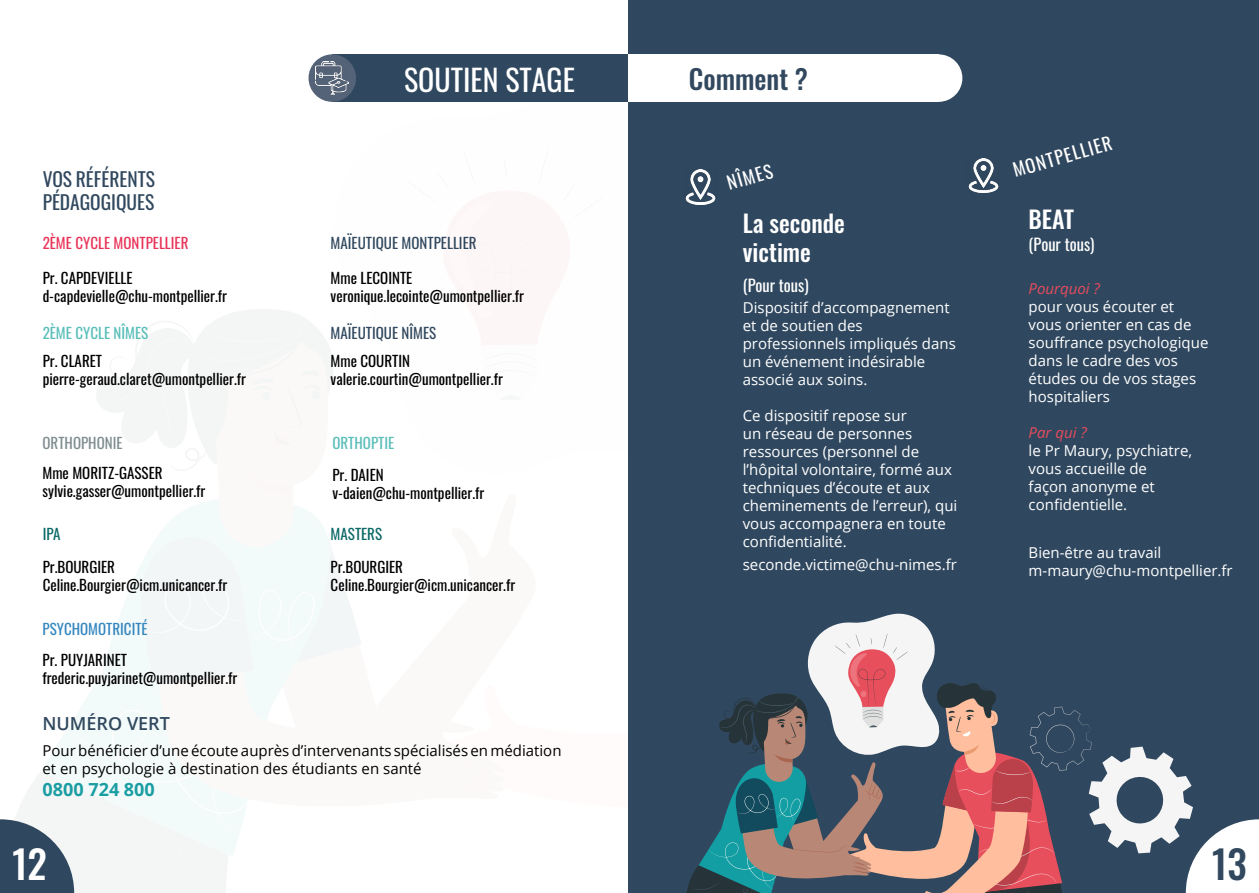
<style>
.page{position:relative;width:1259px;height:893px;background:#fff}
.page>*{position:absolute;margin:0;border:0;box-sizing:border-box;transform-origin:0 0}
.t1{font:500 39px "Oswald";color:#fff}
.t2{font:500 39px "Oswald";color:#31485e}
.t3{font:30px "Oswald";color:#fff}
.t4{font:500 27px "Oswald";color:#31485e}
.t5{font:500 24px/28.8px "Oswald";color:#fff}
.t6{font:19.5px/23.4px "Oswald";color:#31485e}
.t7{font:18px "Oswald";color:#fff}
.t8{font:700 18px "Open Sans";color:#1a9ea3}
.t9{font:600 18px "Open Sans";color:#31485e}
.t10{font:16.5px "Oswald";color:#fff}
.t11{font:15px/18px "Open Sans";color:#fff}
.t12{font:15px/18px "Oswald";color:#000}
.t13{font:15px/18px "Open Sans";color:#000}
.t14{font:15px "Oswald";color:#31485e}
.t15{font:15px "Oswald";color:#5abeb9}
.t16{font:15px "Oswald";color:#e83459}
.t17{font:italic 15px "Open Sans";color:#e84b5e}
.t18{font:15px "Oswald";color:#3587be}
.t19{font:15px "Oswald";color:#7f8d8f}
.t20{font:15px "Oswald";color:#0b6966}
</style>
<div class="page">
<svg style="left:80px;top:686px;width:75px;height:24px;fill:#f3fafa"></svg>
<svg style="left:155px;top:686px;width:127px;height:34px"></svg>
<svg style="left:95px;top:309px;width:266px;height:377px"></svg>
<svg style="left:328px;top:309px;width:33px;height:172px"></svg>
<div style="left:332px;top:54px;width:298px;height:48px;background:#30485f"></div>
<div style="left:308px;top:54px;width:48px;height:48px;background:#546378;border-radius:50%"></div>
<svg style="left:0;top:710px;width:254px;height:183px"></svg>
<img style="left:316px;top:62px;width:33px;height:32px">
<div style="left:628px;top:0;width:631px;height:893px;background:#30485f"></div>
<div style="left:628px;top:54px;width:311px;height:48px;background:#fff"></div>
<div style="left:915px;top:54px;width:47px;height:48px;background:#fff;border-radius:50%"></div>
<svg style="left:686px;top:613px;width:573px;height:280px"></svg>
<img style="left:968px;top:158px;width:31px;height:35px">
<img style="left:685px;top:170px;width:31px;height:34px">
<h3 class="t6" style="left:43px;top:165px;width:114px">VOS RÉFÉRENTS<br>PÉDAGOGIQUES</h3>
<p class="t16" style="left:43px;top:230px;width:147px">2ÈME CYCLE MONTPELLIER</p>
<p class="t12" style="left:43px;top:268px;width:186px">Pr. CAPDEVIELLE d-capdevielle@chu-montpellier.fr</p>
<p class="t15" style="left:43px;top:319px;width:107px">2ÈME CYCLE NÎMES</p>
<p class="t12" style="left:43px;top:351px;width:205px">Pr. CLARET pierre-geraud.claret@umontpellier.fr</p>
<p class="t19" style="left:43px;top:430px;width:82px">ORTHOPHONIE</p>
<p class="t12" style="left:43px;top:462px;width:164px">Mme MORITZ-GASSER sylvie.gasser@umontpellier.fr</p>
<p class="t20" style="left:43px;top:520px;width:19px">IPA</p>
<p class="t12" style="left:43px;top:556px;width:186px">Pr.BOURGIER<br>Celine.Bourgier@icm.unicancer.fr</p>
<p class="t18" style="left:43px;top:615px;width:107px">PSYCHOMOTRICITÉ</p>
<p class="t12" style="left:43px;top:650px;width:196px">Pr. PUYJARINET frederic.puyjarinet@umontpellier.fr</p>
<p class="t9" style="left:43px;top:711px;width:129px">NUMÉRO VERT</p>
<h2 class="t3" style="left:404px;top:53px;width:172px">SOUTIEN STAGE</h2>
<p class="t14" style="left:331px;top:230px;width:147px">MAÏEUTIQUE MONTPELLIER</p>
<p class="t12" style="left:331px;top:267px;width:195px">Mme LECOINTE veronique.lecointe@umontpellier.fr</p>
<p class="t14" style="left:331px;top:319px;width:107px">MAÏEUTIQUE NÎMES</p>
<p class="t12" style="left:331px;top:351px;width:174px">Mme COURTIN valerie.courtin@umontpellier.fr</p>
<p class="t15" style="left:332px;top:430px;width:63px">ORTHOPTIE</p>
<p class="t12" style="left:332px;top:464px;width:153px">Pr. DAIEN v-daien@chu-montpellier.fr</p>
<p class="t20" style="left:331px;top:520px;width:53px">MASTERS</p>
<p class="t12" style="left:331px;top:556px;width:186px">Pr.BOURGIER<br>Celine.Bourgier@icm.unicancer.fr</p>
<p class="t13" style="left:43px;top:741px;width:520px">Pour bénéficier d’une écoute auprès d’intervenants spécialisés en médiation et en psychologie à destination des étudiants en santé</p>
<p class="t8" style="left:43px;top:777px;width:114px">0800 724 800</p>
<h1 class="t1" style="left:12px;top:844px;width:36px">12</h1>
<h3 class="t4" style="left:689px;top:65px;width:121px">Comment ?</h3>
<p class="t7" style="left:723px;top:168px;width:48px;rotate:-16deg">NÎMES</p>
<h3 class="t5" style="left:743px;top:211px;width:104px">La seconde victime</h3>
<p class="t10" style="left:743px;top:270px;width:67px">(Pour tous)</p>
<p class="t11" style="left:743px;top:298px;width:215px">Dispositif d’accompagnement et de soutien des professionnels impliqués dans un événement indésirable associé aux soins.</p>
<p class="t11" style="left:743px;top:406px;width:216px">Ce dispositif repose sur<br>un réseau de personnes ressources (personnel de l’hôpital volontaire, formé aux techniques d’écoute et aux cheminements de l’erreur), qui vous accompagnera en toute confidentialité.</p>
<p class="t11" style="left:743px;top:555px;width:216px">seconde.victime@chu-nimes.fr</p>
<p class="t7" style="left:1009px;top:155px;width:103px;rotate:-16deg">MONTPELLIER</p>
<h3 class="t5" style="left:1028px;top:206px;width:47px">BEAT</h3>
<p class="t10" style="left:1028px;top:229px;width:67px">(Pour tous)</p>
<p class="t17" style="left:1028px;top:278px;width:73px">Pourquoi ?</p>
<p class="t11" style="left:1028px;top:298px;width:181px">pour vous écouter et vous orienter en cas de souffrance psychologique dans le cadre des vos études ou de vos stages hospitaliers</p>
<p class="t17" style="left:1028px;top:422px;width:60px">Par qui ?</p>
<p class="t11" style="left:1028px;top:442px;width:165px">le Pr Maury, psychiatre, vous accueille de<br>façon anonyme et confidentielle.</p>
<p class="t11" style="left:1028px;top:543px;width:206px">Bien-être au travail m-maury@chu-montpellier.fr</p>
<h1 class="t2" style="left:1212px;top:844px;width:36px">13</h1>
</div>
